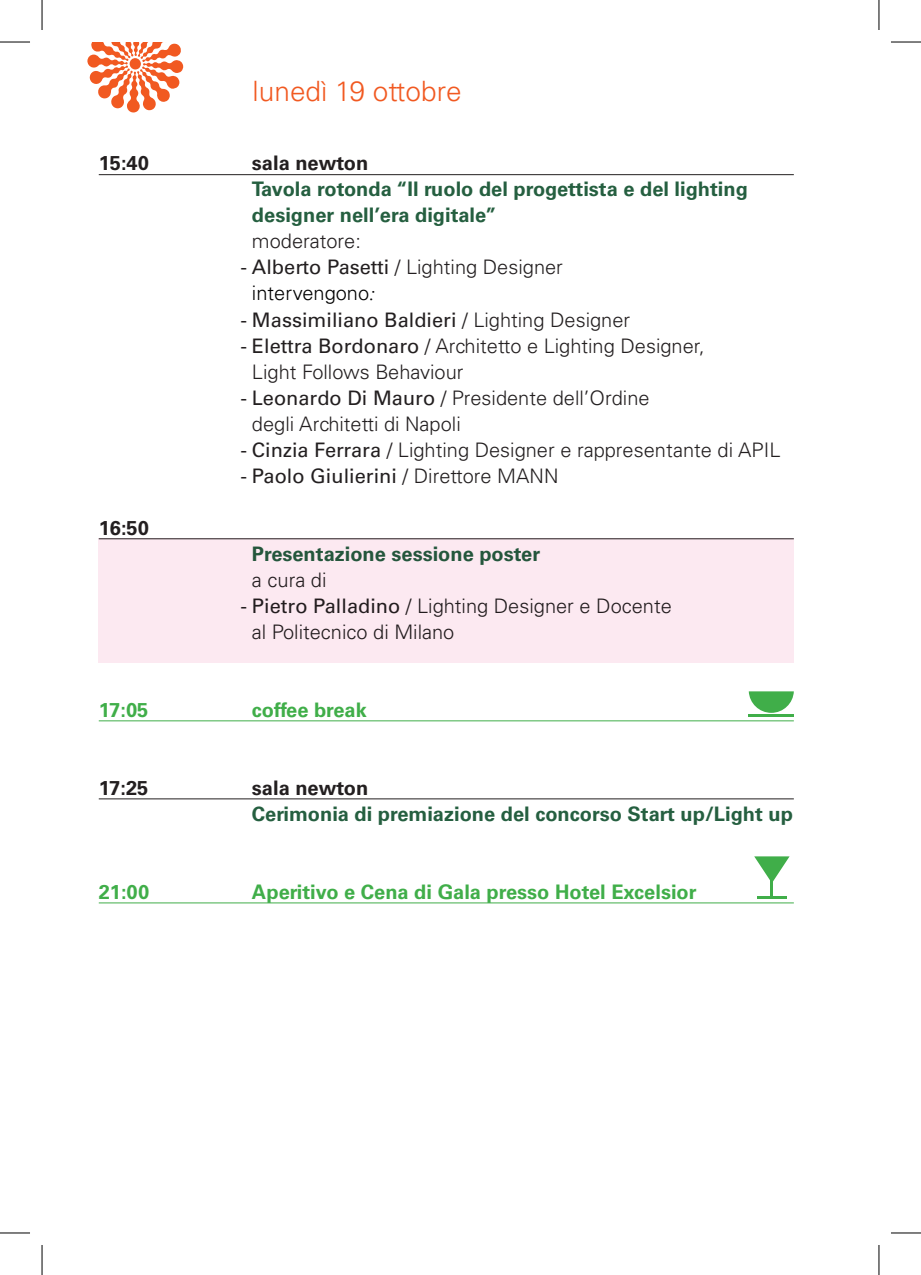
<style>
.page{position:relative;width:921px;height:1275px;background:#fff}
.page>*{position:absolute;margin:0;border:0;box-sizing:border-box;transform-origin:0 0}
.GIORNI{font:300 28px "Univers";color:#f15921}
.PARLANTI{font:300 20px/26px "Univers";color:#231f20}
.TITOLO_SESSIONE{font:700 20px/26px "Univers";color:#255f40}
.PARLANTI-2{font:20px "Univers";color:#231f20}
.ORE{font:700 20px "Univers";color:#40ae49}
.ORE-2{font:700 20px "Univers";color:#231f20}
.t1{font:300 20px "Univers";color:#000}
.s1{font-weight:400}
.s2{font-family:"Times New Roman";font-weight:400;font-style:italic}
.s3{font-weight:300}
</style>
<div class="page">
<hr style="left:99px;top:174px;width:694px;height:1px;background:#231f20">
<hr style="left:99px;top:538px;width:694px;height:1px;background:#231f20">
<hr style="left:99px;top:720px;width:694px;height:1px;background:#40ae49">
<hr style="left:99px;top:798px;width:694px;height:1px;background:#231f20">
<hr style="left:99px;top:902px;width:694px;height:1px;background:#40ae49">
<svg style="left:754px;top:856px;width:35px;height:27px"></svg>
<hr style="left:756px;top:896px;width:30px;height:2px;background:#40ae49">
<hr style="left:770px;top:874px;width:2px;height:24px;background:#40ae49">
<svg style="left:748px;top:691px;width:45px;height:22px"></svg>
<hr style="left:748px;top:714px;width:45px;height:2px;background:#40ae49">
<svg style="left:87px;top:42px;width:96px;height:71px"></svg>
<div style="left:99px;top:539px;width:694px;height:124px;background:#fce9f1"></div>
<hr style="left:0;top:42px;width:30px;height:1px;background:#000">
<hr style="left:890px;top:42px;width:30px;height:1px;background:#000">
<hr style="left:0;top:1232px;width:30px;height:1px;background:#000">
<hr style="left:890px;top:1232px;width:30px;height:1px;background:#000">
<hr style="left:42px;top:0;width:1px;height:30px;background:#000">
<hr style="left:42px;top:1245px;width:1px;height:30px;background:#000">
<hr style="left:878px;top:0;width:1px;height:30px;background:#000">
<hr style="left:878px;top:1245px;width:1px;height:30px;background:#000">
<p class="GIORNI" style="left:252px;top:74px;width:210px">lunedì 19 ottobre</p>
<p class="ORE-2" style="left:99px;top:152px;width:52px">15:40</p>
<p class="ORE-2" style="left:252px;top:152px;width:118px">sala newton</p>
<p class="TITOLO_SESSIONE" style="left:252px;top:177px;width:497px">Tavola rotonda “Il ruolo del progettista e del lighting designer nell’era digitale”</p>
<p class="PARLANTI" style="left:252px;top:228px;width:110px">moderatore:</p>
<p class="PARLANTI" style="left:240px;top:254px;width:324px"><span class="s1">- Alberto Pasetti</span> / Lighting Designer</p>
<p class="t1" style="left:252px;top:281px;width:125px">intervengono<span class="s2">:</span></p>
<p class="PARLANTI-2" style="left:240px;top:307px;width:391px">- Massimiliano Baldieri <span class="s3">/ Lighting Designer</span></p>
<p class="PARLANTI" style="left:252px;top:332px;width:454px;text-indent:-11px"><span class="s1">- Elettra Bordonaro</span> / Architetto e Lighting Designer,<br>Light Follows Behaviour</p>
<p class="PARLANTI" style="left:252px;top:384px;width:399px;text-indent:-11px"><span class="s1">- Leonardo Di Mauro</span> / Presidente dell’Ordine degli Architetti di Napoli</p>
<p class="PARLANTI" style="left:240px;top:436px;width:541px"><span class="s1">- Cinzia Ferrara</span> / Lighting Designer e rappresentante di APIL</p>
<p class="PARLANTI-2" style="left:240px;top:463px;width:319px">- Paolo Giulierini <span class="s3">/ Direttore MANN</span></p>
<p class="ORE-2" style="left:99px;top:516px;width:52px">16:50</p>
<p class="TITOLO_SESSIONE" style="left:252px;top:541px;width:289px">Presentazione sessione poster</p>
<p class="PARLANTI" style="left:252px;top:566px;width:76px">a cura di</p>
<p class="PARLANTI" style="left:252px;top:592px;width:421px;text-indent:-11px"><span class="s1">- Pietro Palladino</span> / Lighting Designer e Docente al Politecnico di Milano</p>
<p class="ORE" style="left:99px;top:698px;width:51px">17:05</p>
<p class="ORE" style="left:252px;top:698px;width:116px">coffee break</p>
<p class="ORE-2" style="left:99px;top:776px;width:51px">17:25</p>
<p class="ORE-2" style="left:252px;top:776px;width:118px">sala newton</p>
<p class="TITOLO_SESSIONE" style="left:252px;top:801px;width:542px">Cerimonia di premiazione del concorso Start up/Light up</p>
<p class="ORE" style="left:99px;top:880px;width:52px">21:00</p>
<p class="ORE" style="left:252px;top:880px;width:446px">Aperitivo e Cena di Gala presso Hotel Excelsior</p>
</div>
